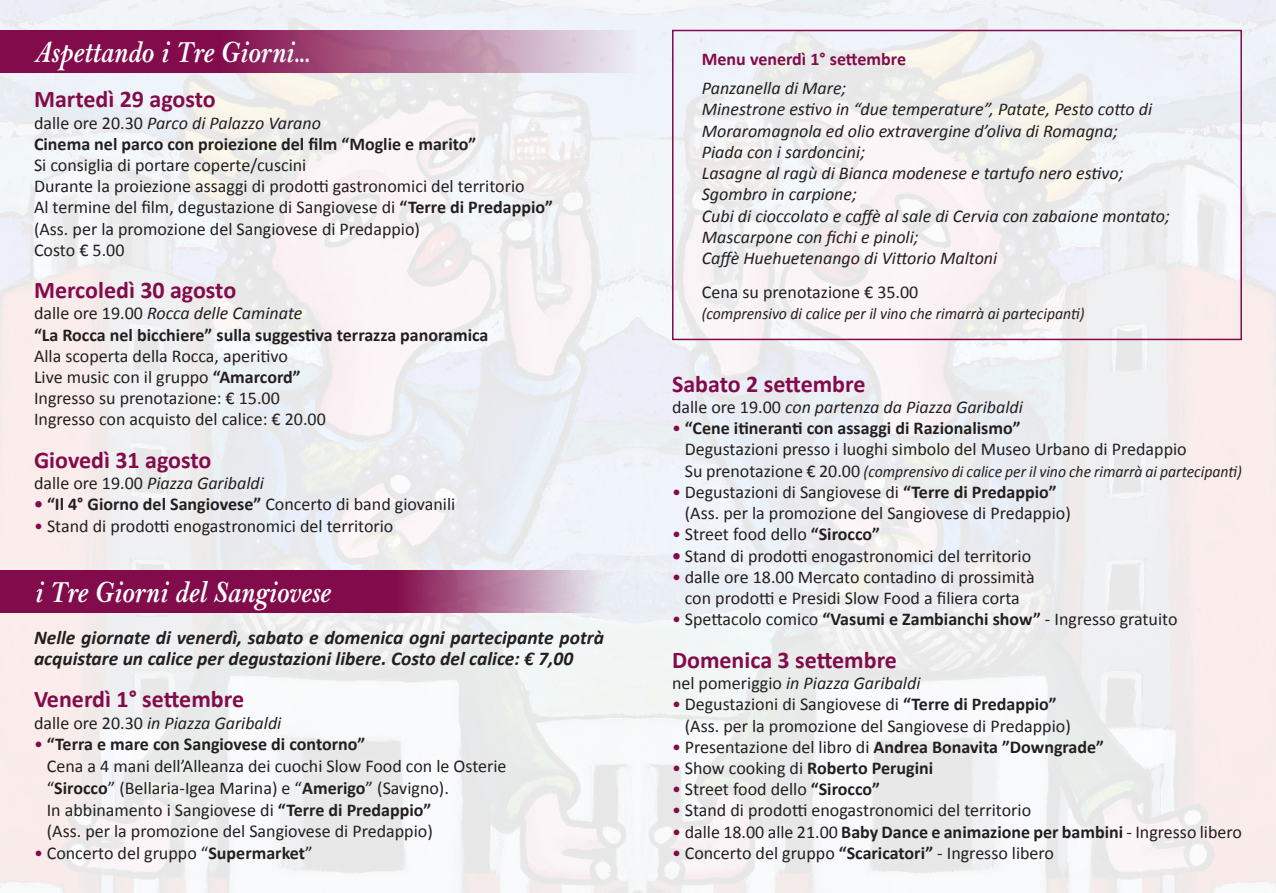
<style>
.page{position:relative;width:1276px;height:893px;background:#fff}
.page>*{position:absolute;margin:0;border:0;box-sizing:border-box;transform-origin:0 0}
.t1{font:italic 700 31.5px "Bell MT Std";color:#fff;scale:.8 1}
.t2{font:700 24px "Calibri";color:#820b4b}
.t3{font:italic 700 19.5px/21px "Calibri";color:#231f20}
.t4{font:18px/21.8px "Calibri";color:#231f20}
.t5{font:italic 18px/21.3px "Calibri";color:#231f20}
.t6{font:700 18px "Calibri";color:#231f20}
.t7{font:700 18px "Calibri";color:#820b4b}
.t8{font:italic 16.5px "Calibri";color:#231f20;scale:.95 1}
.s1{font-style:normal}
.s2{font-weight:700}
.s3{color:#820b4b}
.s4{font-weight:400}
.s5{font-weight:400;color:#820b4b}
.s6{font-style:normal;font-size:18px}
.s7{font-weight:700;color:#820b4b}
</style>
<div class="page">
<img style="left:0;top:0;width:1276px;height:893px">
<svg style="left:0;top:30px;width:638px;height:42px;background:#a45581"></svg>
<svg style="left:0;top:570px;width:638px;height:42px;background:#983c6f"></svg>
<div style="left:672px;top:30px;width:570px;height:310px;border:2px solid #820b4b"></div>
<p class="t1" style="left:34px;top:34px;width:346px">Aspettando i Tre Giorni...</p>
<p class="t2" style="left:34px;top:84px;width:183px">Martedì 29 agosto</p>
<p class="t5" style="left:34px;top:111px;width:288px"><span class="s1">dalle ore 20.30</span> Parco di Palazzo Varano</p>
<p class="t6" style="left:34px;top:132px;width:444px">Cinema nel parco con proiezione del film “Moglie e marito”</p>
<p class="t4" style="left:34px;top:154px;width:274px">Si consiglia di portare coperte/cuscini</p>
<p class="t4" style="left:34px;top:175px;width:492px">Durante la proiezione assaggi di prodotti gastronomici del territorio</p>
<p class="t4" style="left:34px;top:197px;width:520px">Al termine del film, degustazione di Sangiovese di <span class="s2">“Terre di Predappio”</span></p>
<p class="t4" style="left:34px;top:218px;width:387px">(Ass. per la promozione del Sangiovese di Predappio)</p>
<p class="t4" style="left:34px;top:239px;width:92px">Costo € 5.00</p>
<p class="t2" style="left:34px;top:275px;width:204px">Mercoledì 30 agosto</p>
<p class="t5" style="left:34px;top:302px;width:270px"><span class="s1">dalle ore 19.00</span> Rocca delle Caminate</p>
<p class="t6" style="left:34px;top:323px;width:456px">“La Rocca nel bicchiere” sulla suggestiva terrazza panoramica</p>
<p class="t4" style="left:34px;top:345px;width:255px">Alla scoperta della Rocca, aperitivo</p>
<p class="t4" style="left:34px;top:366px;width:268px">Live music con il gruppo <span class="s2">“Amarcord”</span></p>
<p class="t4" style="left:34px;top:387px;width:247px">Ingresso su prenotazione: € 15.00</p>
<p class="t4" style="left:34px;top:409px;width:293px">Ingresso con acquisto del calice: € 20.00</p>
<p class="t2" style="left:34px;top:445px;width:179px">Giovedì 31 agosto</p>
<p class="t5" style="left:34px;top:472px;width:231px"><span class="s1">dalle ore 19.00</span> Piazza Garibaldi</p>
<p class="t6" style="left:34px;top:493px;width:423px"><span class="s3">•</span> “Il 4° Giorno del Sangiovese” <span class="s4">Concerto di band giovanili</span></p>
<p class="t4" style="left:34px;top:515px;width:361px"><span class="s3">•</span> Stand di prodotti enogastronomici del territorio</p>
<p class="t1" style="left:34px;top:574px;width:372px">i Tre Giorni del Sangiovese</p>
<p class="t3" style="left:34px;top:627px;width:571px">Nelle giornate di venerdì, sabato e domenica ogni partecipante potrà acquistare un calice per degustazioni libere. Costo del calice: € 7,00</p>
<p class="t2" style="left:34px;top:684px;width:212px">Venerdì 1° settembre</p>
<p class="t5" style="left:34px;top:711px;width:249px"><span class="s1">dalle ore 20.30</span> in Piazza Garibaldi</p>
<p class="t6" style="left:34px;top:733px;width:333px"><span class="s5">•</span> “Terra e mare con Sangiovese di contorno”</p>
<p class="t4" style="left:47px;top:755px;width:461px">Cena a 4 mani dell’Alleanza dei cuochi Slow Food con le Osterie “<span class="s2">Sirocco</span>” (Bellaria-Igea Marina) e “<span class="s2">Amerigo</span>” (Savigno).</p>
<p class="t4" style="left:47px;top:799px;width:386px">In abbinamento i Sangiovese di <span class="s2">“Terre di Predappio”</span></p>
<p class="t4" style="left:47px;top:820px;width:387px">(Ass. per la promozione del Sangiovese di Predappio)</p>
<p class="t4" style="left:34px;top:842px;width:280px"><span class="s3">•</span> Concerto del gruppo “<span class="s2">Supermarket</span>”</p>
<p class="t7" style="left:702px;top:47px;width:206px">Menu venerdì 1° settembre</p>
<p class="t5" style="left:702px;top:77px;width:146px">Panzanella di Mare;</p>
<p class="t5" style="left:702px;top:98px;width:452px">Minestrone estivo in “due temperature”, Patate, Pesto cotto di<br>Moraromagnola ed olio extravergine d’oliva di Romagna;</p>
<p class="t5" style="left:702px;top:141px;width:165px">Piada con i sardoncini;</p>
<p class="t5" style="left:702px;top:162px;width:423px">Lasagne al ragù di Bianca modenese e tartufo nero estivo;</p>
<p class="t5" style="left:702px;top:183px;width:157px">Sgombro in carpione;</p>
<p class="t5" style="left:702px;top:204px;width:469px">Cubi di cioccolato e caffè al sale di Cervia con zabaione montato;</p>
<p class="t5" style="left:702px;top:226px;width:218px">Mascarpone con fichi e pinoli;</p>
<p class="t5" style="left:702px;top:247px;width:297px">Caffè Huehuetenango di Vittorio Maltoni</p>
<p class="t4" style="left:702px;top:281px;width:218px">Cena su prenotazione € 35.00</p>
<p class="t8" style="left:702px;top:303px;width:404px">(comprensivo di calice per il vino che rimarrà ai partecipanti)</p>
<p class="t2" style="left:672px;top:368px;width:195px">Sabato 2 settembre</p>
<p class="t5" style="left:672px;top:396px;width:352px"><span class="s1">dalle ore 19.00</span> con partenza da Piazza Garibaldi</p>
<p class="t6" style="left:672px;top:417px;width:350px"><span class="s5">•</span> “Cene itineranti con assaggi di Razionalismo”</p>
<p class="t4" style="left:685px;top:439px;width:503px">Degustazioni presso i luoghi simbolo del Museo Urbano di Predappio</p>
<p class="t8" style="left:685px;top:460px;width:588px"><span class="s6">Su prenotazione € 20.00</span> (comprensivo di calice per il vino che rimarrà ai partecipanti)</p>
<p class="t4" style="left:672px;top:481px;width:386px"><span class="s3">•</span> Degustazioni di Sangiovese di <span class="s2">“Terre di Predappio”</span></p>
<p class="t4" style="left:685px;top:502px;width:387px">(Ass. per la promozione del Sangiovese di Predappio)</p>
<p class="t4" style="left:672px;top:524px;width:209px"><span class="s3">•</span> Street food dello <span class="s2">“Sirocco”</span></p>
<p class="t4" style="left:672px;top:545px;width:361px"><span class="s7">•</span> Stand di prodotti enogastronomici del territorio</p>
<p class="t4" style="left:672px;top:566px;width:364px"><span class="s3">•</span> dalle ore 18.00 Mercato contadino di prossimità</p>
<p class="t4" style="left:685px;top:587px;width:336px">con prodotti e Presidi Slow Food a filiera corta</p>
<p class="t4" style="left:672px;top:608px;width:507px"><span class="s3">•</span> Spettacolo comico <span class="s2">“Vasumi e Zambianchi show”</span> - Ingresso gratuito</p>
<p class="t2" style="left:672px;top:644px;width:226px">Domenica 3 settembre</p>
<p class="t5" style="left:672px;top:672px;width:250px"><span class="s1">nel pomeriggio</span> in Piazza Garibaldi</p>
<p class="t4" style="left:672px;top:693px;width:386px"><span class="s3">•</span> Degustazioni di Sangiovese di <span class="s2">“Terre di Predappio”</span></p>
<p class="t4" style="left:685px;top:715px;width:387px">(Ass. per la promozione del Sangiovese di Predappio)</p>
<p class="t6" style="left:672px;top:735px;width:433px"><span class="s5">•</span> <span class="s4">Presentazione del libro di</span> Andrea Bonavita ”Downgrade”</p>
<p class="t6" style="left:672px;top:756px;width:263px"><span class="s5">•</span> <span class="s4">Show cooking di</span> Roberto Perugini</p>
<p class="t4" style="left:672px;top:778px;width:209px"><span class="s3">•</span> Street food dello <span class="s2">“Sirocco”</span></p>
<p class="t4" style="left:672px;top:800px;width:361px"><span class="s3">•</span> Stand di prodotti enogastronomici del territorio</p>
<p class="t4" style="left:672px;top:821px;width:571px"><span class="s3">•</span> dalle 18.00 alle 21.00 <span class="s2">Baby Dance e animazione per bambini</span> - Ingresso libero</p>
<p class="t4" style="left:672px;top:842px;width:383px"><span class="s3">•</span> Concerto del gruppo <span class="s2">“Scaricatori”</span> - Ingresso libero</p>
</div>
